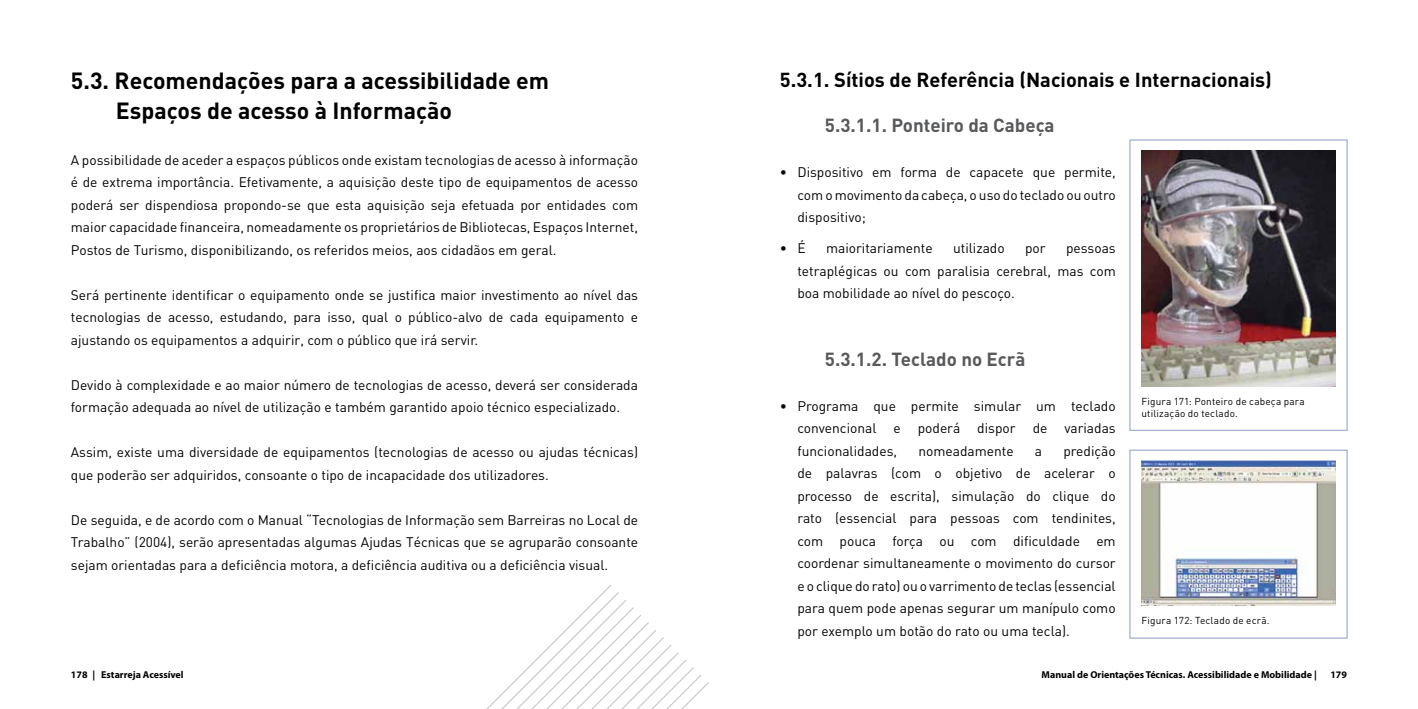
<style>
.page{position:relative;width:1418px;height:709px;background:#fff}
.page>*{position:absolute;margin:0;border:0;box-sizing:border-box;transform-origin:0 0}
.t1{font:700 23.12px/30px "DIN";color:#000}
.t2{font:700 20px "DIN";color:#000}
.t3{font:700 18.75px "DIN";color:#58595b}
.t4{font:13.75px/22.5px "DIN";color:#000;text-align:justify}
.t5{font:10px/12px "DIN";letter-spacing:.015em;color:#000}
.t6{font:700 10px "Myriad Pro";color:#000}
.t7{font:700 10px "Myriad Pro";color:#000101}
.s1{color:#000}
</style>
<div class="page">
<div style="left:1129px;top:139px;width:218px;height:292px;background:#fff;border:1px solid #a1afd0"></div>
<img style="left:1141px;top:151px;width:194px;height:235px">
<div style="left:1129px;top:449px;width:218px;height:189px;background:#fff;border:1px solid #a1afd0"></div>
<img style="left:1141px;top:461px;width:194px;height:144px">
<svg style="left:486px;top:585px;width:223px;height:124px"></svg>
<h1 class="t1" style="left:116px;top:65px;width:435px;text-indent:-45px">5.3. Recomendações para a acessibilidade em<br>Espaços de acesso à Informação</h1>
<p class="t4" style="left:71px;top:148px;width:568px">A possibilidade de aceder a espaços públicos onde existam tecnologias de acesso à informação é de extrema importância. Efetivamente, a aquisição deste tipo de equipamentos de acesso poderá ser dispendiosa propondo-se que esta aquisição seja efetuada por entidades com maior capacidade financeira, nomeadamente os proprietários de Bibliotecas, Espaços Internet, Postos de Turismo, disponibilizando, os referidos meios, aos cidadãos em geral.</p>
<p class="t4" style="left:71px;top:283px;width:568px">Será pertinente identificar o equipamento onde se justifica maior investimento ao nível das tecnologias de acesso, estudando, para isso, qual o público-alvo de cada equipamento e ajustando os equipamentos a adquirir, com o público que irá servir.</p>
<p class="t4" style="left:71px;top:373px;width:568px">Devido à complexidade e ao maior número de tecnologias de acesso, deverá ser considerada formação adequada ao nível de utilização e também garantido apoio técnico especializado.</p>
<p class="t4" style="left:71px;top:440px;width:568px">Assim, existe uma diversidade de equipamentos (tecnologias de acesso ou ajudas técnicas) que poderão ser adquiridos, consoante o tipo de incapacidade dos utilizadores.</p>
<p class="t4" style="left:71px;top:508px;width:569px">De seguida, e de acordo com o Manual “Tecnologias de Informação sem Barreiras no Local de Trabalho” (2004), serão apresentadas algumas Ajudas Técnicas que se agruparão consoante sejam orientadas para a deficiência motora, a deficiência auditiva ou a deficiência visual.</p>
<h2 class="t2" style="left:780px;top:67px;width:493px">5.3.1. Sítios de Referência (Nacionais e Internacionais)</h2>
<h3 class="t3" style="left:825px;top:113px;width:231px">5.3.1.1. Ponteiro da Cabeça</h3>
<p class="t4" style="left:797px;top:160px;width:320px;text-indent:-18px">• Dispositivo em forma de capacete que permite, com o movimento da cabeça, o uso do teclado ou outro dispositivo;</p>
<p class="t4" style="left:780px;top:237px;width:27px">• É</p>
<p class="t4" style="left:826px;top:237px;width:108px">maioritariamente</p>
<p class="t4" style="left:953px;top:237px;width:53px">utilizado</p>
<p class="t4" style="left:1025px;top:237px;width:22px">por</p>
<p class="t4" style="left:797px;top:237px;width:320px;text-indent:269px">pessoas tetraplégicas ou com paralisia cerebral, mas com boa mobilidade ao nível do pescoço.</p>
<h3 class="t3" style="left:825px;top:347px;width:202px">5.3.1.2. Teclado no Ecrã</h3>
<p class="t4" style="left:797px;top:394px;width:320px;text-indent:-17px">• Programa que permite simular um teclado convencional e poderá dispor de variadas funcionalidades,</p>
<p class="t4" style="left:797px;top:439px;width:320px;text-indent:266px">predição de palavras (com o objetivo de acelerar o processo de escrita), simulação do clique do rato (essencial para pessoas com tendinites, com pouca força ou com dificuldade em coordenar simultaneamente o movimento do cursor e o clique do rato) ou o varrimento de teclas (essencial para quem pode apenas segurar um manípulo como por exemplo um botão do rato ou uma tecla).</p>
<p class="t4" style="left:918px;top:439px;width:97px">nomeadamente</p>
<p class="t4" style="left:1034px;top:439px;width:9px">a</p>
<p class="t5" style="left:1141px;top:395px;width:165px">Figura 171: Ponteiro de cabeça para utilização do teclado.</p>
<p class="t5" style="left:1141px;top:614px;width:130px">Figura 172: Teclado de ecrã.</p>
<p class="t7" style="left:71px;top:668px;width:114px"><span class="s1">178</span> | Estarreja Acessível</p>
<p class="t6" style="left:1041px;top:668px;width:277px">Manual de Orientações Técnicas. Acessibilidade e Mobilidade |</p>
<p class="t6" style="left:1330px;top:668px;width:18px">179</p>
</div>
